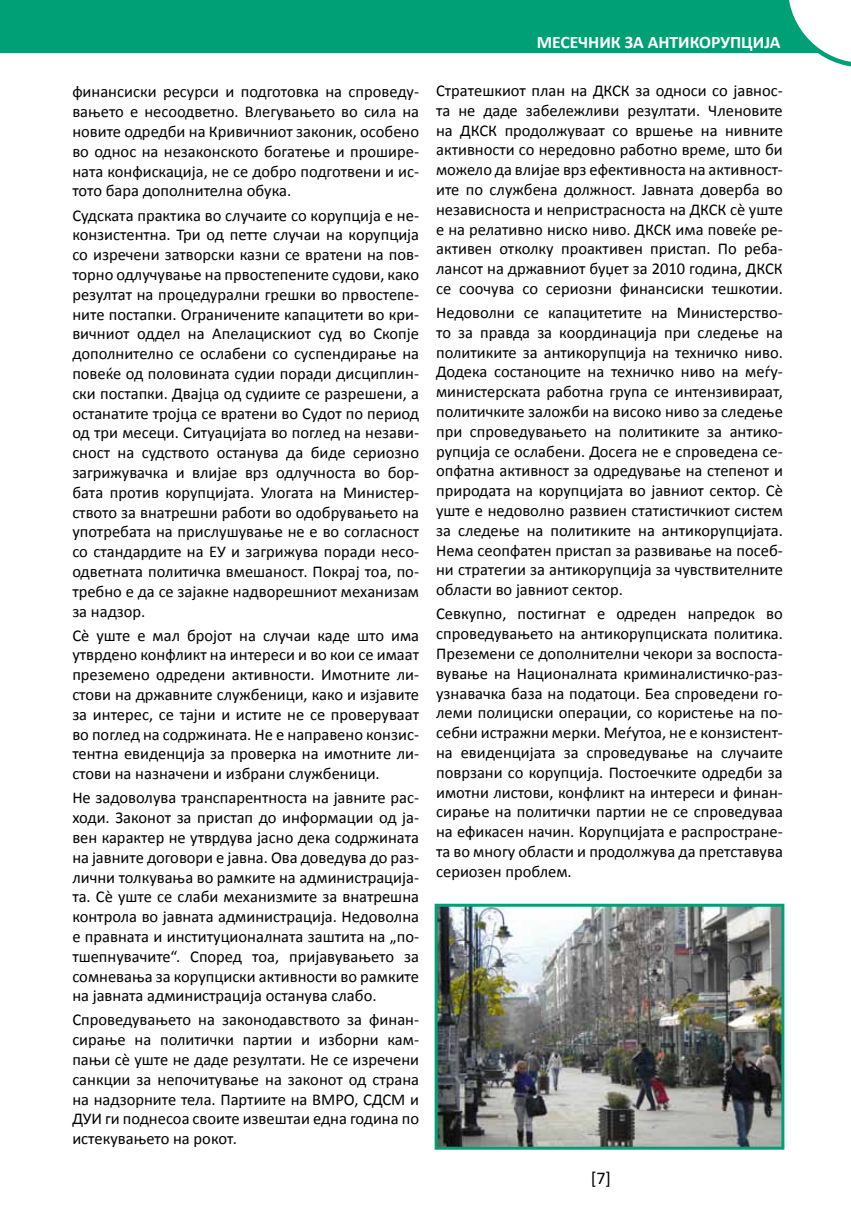
<style>
.page{position:relative;width:851px;height:1212px;background:#fff}
.page>*{position:absolute;margin:0;border:0;box-sizing:border-box;transform-origin:0 0}
.t1{font:18px "Calibri";color:#000}
.t2{font:700 17.55px "Calibri";color:#fff}
.t3{font:16.5px/19.8px "Calibri";color:#000;text-align:justify}
</style>
<div class="page">
<div style="left:0;top:0;width:850px;height:52px;background:#00a077"></div>
<svg style="left:783px;top:0;width:67px;height:67px"></svg>
<img style="left:438px;top:908px;width:342px;height:238px">
<div style="left:434px;top:904px;width:350px;height:246px;border:3px solid #00a077"></div>
<p class="t3" style="left:72px;top:81px;width:348px">финансиски ресурси и подготовка на спроведу&shy;вањето е несоодветно. Влегувањето во сила на новите одредби на Кривичниот законик, особено во однос на незаконското богатење и прошире&shy;ната конфискација, не се добро подготвени и ис&shy;тото бара дополнителна обука.</p>
<p class="t3" style="left:72px;top:204px;width:348px">Судската практика во случаите со корупција е не&shy;конзистентна. Три од петте случаи на корупција со изречени затворски казни се вратени на пов&shy;торно одлучување на првостепените судови, како резултат на процедурални грешки во првостепе&shy;ните постапки. Ограничените капацитети во кри&shy;вичниот оддел на Апелацискиот суд во Скопје дополнително се ослабени со суспендирање на повеќе од половината судии поради дисциплин&shy;ски постапки. Двајца од судиите се разрешени, а останатите тројца се вратени во Судот по период од три месеци. Ситуацијата во поглед на незави&shy;сност на судството останува да биде сериозно загрижувачка и влијае врз одлучноста во бор&shy;бата против корупцијата. Улогата на Министер&shy;ството за внатрешни работи во одобрувањето на употребата на прислушување не е во согласност со стандардите на ЕУ и загрижува поради несо&shy;одветната политичка вмешаност. Покрај тоа, по&shy;требно е да се зајакне надворешниот механизам за надзор.</p>
<p class="t3" style="left:72px;top:624px;width:348px">Сè уште е мал бројот на случаи каде што има утврдено конфликт на интереси и во кои се имаат преземено одредени активности. Имотните ли&shy;стови на државните службеници, како и изјавите за интерес, се тајни и истите не се проверуваат во поглед на содржината. Не е направено конзис&shy;тентна евиденција за проверка на имотните ли&shy;стови на назначени и избрани службеници.</p>
<p class="t3" style="left:72px;top:787px;width:348px">Не задоволува транспарентноста на јавните рас&shy;ходи. Законот за пристап до информации од ја&shy;вен карактер не утврдува јасно дека содржината на јавните договори е јавна. Ова доведува до раз&shy;лични толкувања во рамките на администрација&shy;та. Сè уште се слаби механизмите за внатрешна контрола во јавната администрација. Недоволна е правната и институционалната заштита на „по&shy;тшепнувачите“. Според тоа, пријавувањето за сомневања за корупциски активности во рамките на јавната администрација останува слабо.</p>
<p class="t3" style="left:72px;top:1009px;width:348px">Спроведувањето на законодавството за финан&shy;сирање на политички партии и изборни кам&shy;пањи сè уште не даде резултати. Не се изречени санкции за непочитување на законот од страна на надзорните тела. Партиите на ВМРО, СДСМ и ДУИ ги поднесоа своите извештаи една година по истекувањето на рокот.</p>
<p class="t2" style="left:536px;top:31px;width:245px">МЕСЕЧНИК ЗА АНТИКОРУПЦИЈА</p>
<p class="t3" style="left:436px;top:80px;width:348px">Стратешкиот план на ДКСК за односи со јавнос&shy;та не даде забележливи резултати. Членовите на ДКСК продолжуваат со вршење на нивните активности со нередовно работно време, што би можело да влијае врз ефективноста на активност&shy;ите по службена должност. Јавната доверба во независноста и непристрасноста на ДКСК сè уште е на релативно ниско ниво. ДКСК има повеќе ре&shy;активен отколку проактивен пристап. По реба&shy;лансот на државниот буџет за 2010 година, ДКСК се соочува со сериозни финансиски тешкотии.</p>
<p class="t3" style="left:436px;top:302px;width:348px">Недоволни се капацитетите на Министерство&shy;то за правда за координација при следење на политиките за антикорупција на техничко ниво.<br>Додека состаноците на техничко ниво на меѓу&shy;министерската работна група се интензивираат, политичките заложби на високо ниво за следење при спроведувањето на политиките за антико&shy;рупција се ослабени. Досега не е спроведена се&shy;опфатна активност за одредување на степенот и природата на корупцијата во јавниот сектор. Сè уште е недоволно развиен статистичкиот систем за следење на политиките на антикорупцијата.<br>Нема сеопфатен пристап за развивање на посеб&shy;ни стратегии за антикорупција за чувствителните области во јавниот сектор.</p>
<p class="t3" style="left:436px;top:603px;width:348px">Севкупно, постигнат е одреден напредок во спроведувањето на антикорупциската политика.<br>Преземeни се дополнителни чекори за воспоста&shy;вување на Националната криминалистичко-раз&shy;узнавачка база на податоци. Беа спроведени го&shy;леми полициски операции, со користење на по&shy;себни истражни мерки. Меѓутоа, не е конзистент&shy;на евиденцијата за спроведување на случаите поврзани со корупција. Постоечките одредби за имотни листови, конфликт на интереси и финан&shy;сирање на политички партии не се спроведуваа на ефикасен начин. Корупцијата е распростране&shy;та во многу области и продолжува да претставува сериозен проблем.</p>
<p class="t1" style="left:591px;top:1167px;width:22px">[7]</p>
</div>
